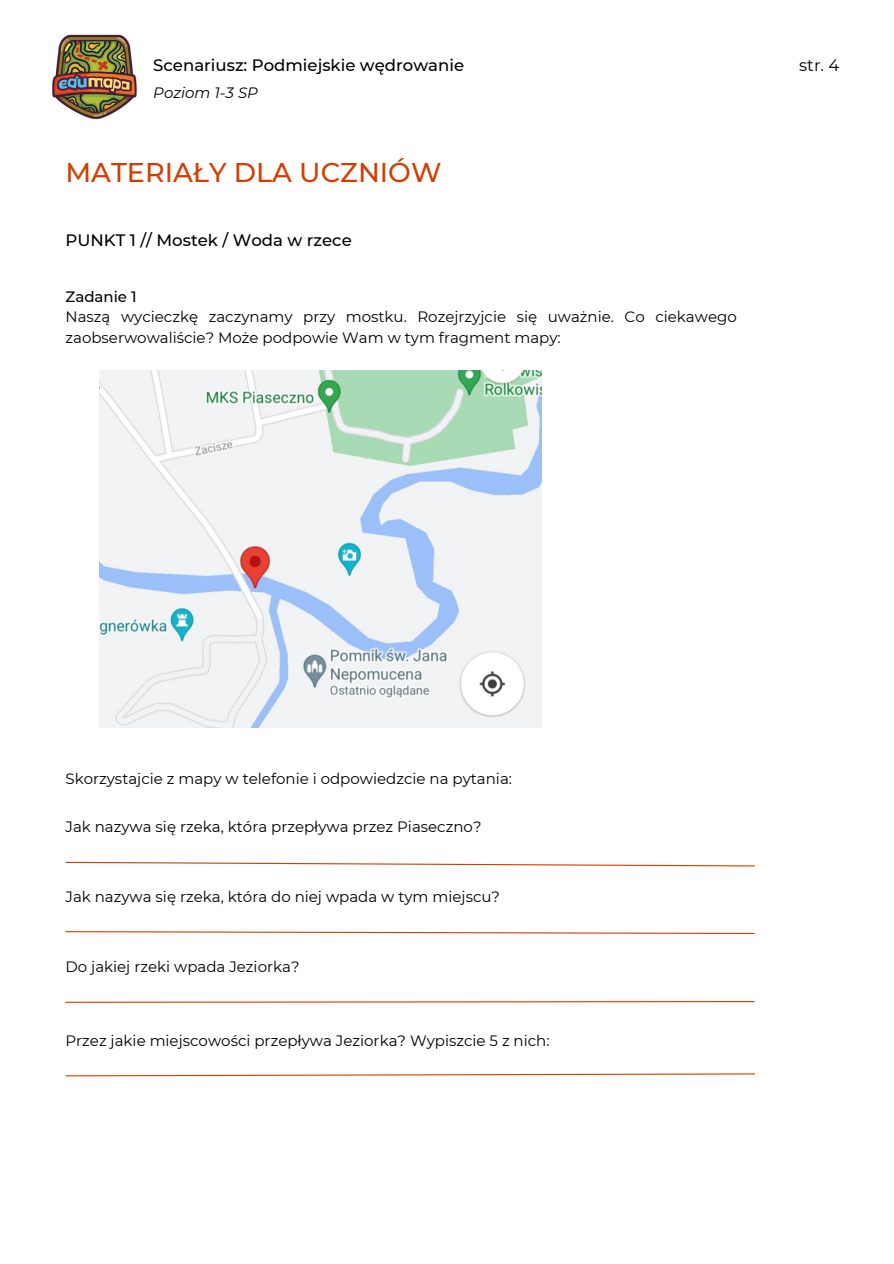
<style>
.page{position:relative;width:894px;height:1264px;background:#fff}
.page>*{position:absolute;margin:0;border:0;box-sizing:border-box;transform-origin:0 0}
.t1{font:500 27px "Montserrat";color:#d33d02}
.t2{font:500 16.5px "Montserrat";color:#000}
.t3{font:16.5px "Montserrat";color:#000}
.t4{font:15px/20.2px "Montserrat";color:#000}
.t5{font:italic 15px "Montserrat";color:#000}
.t6{font:500 15px "Montserrat";color:#000}
</style>
<div class="page">
<img style="left:52px;top:34px;width:85px;height:86px">
<img style="left:99px;top:370px;width:442px;height:357px">
<svg style="left:65px;top:861px;width:690px;height:6px"></svg>
<svg style="left:65px;top:931px;width:690px;height:3px"></svg>
<svg style="left:65px;top:1001px;width:690px;height:2px"></svg>
<svg style="left:65px;top:1073px;width:690px;height:3px"></svg>
<p class="t2" style="left:153px;top:55px;width:312px">Scenariusz: Podmiejskie wędrowanie</p>
<p class="t5" style="left:153px;top:83px;width:106px">Poziom 1-3 SP</p>
<p class="t1" style="left:65px;top:156px;width:377px">MATERIAŁY DLA UCZNIÓW</p>
<p class="t2" style="left:65px;top:230px;width:288px">PUNKT 1 // Mostek / Woda w rzece</p>
<p class="t6" style="left:65px;top:287px;width:73px">Zadanie 1</p>
<p class="t4" style="left:65px;top:307px;width:672px">Naszą wycieczkę zaczynamy przy mostku. Rozejrzyjcie się uważnie. Co ciekawego zaobserwowaliście? Może podpowie Wam w tym fragment mapy:</p>
<p class="t3" style="left:799px;top:55px;width:42px">str. 4</p>
<p class="t4" style="left:65px;top:768px;width:448px">Skorzystajcie z mapy w telefonie i odpowiedzcie na pytania:</p>
<p class="t4" style="left:65px;top:816px;width:417px">Jak nazywa się rzeka, która przepływa przez Piaseczno?</p>
<p class="t4" style="left:65px;top:886px;width:436px">Jak nazywa się rzeka, która do niej wpada w tym miejscu?</p>
<p class="t4" style="left:65px;top:956px;width:235px">Do jakiej rzeki wpada Jeziorka?</p>
<p class="t4" style="left:65px;top:1030px;width:485px">Przez jakie miejscowości przepływa Jeziorka? Wypiszcie 5 z nich:</p>
</div>
